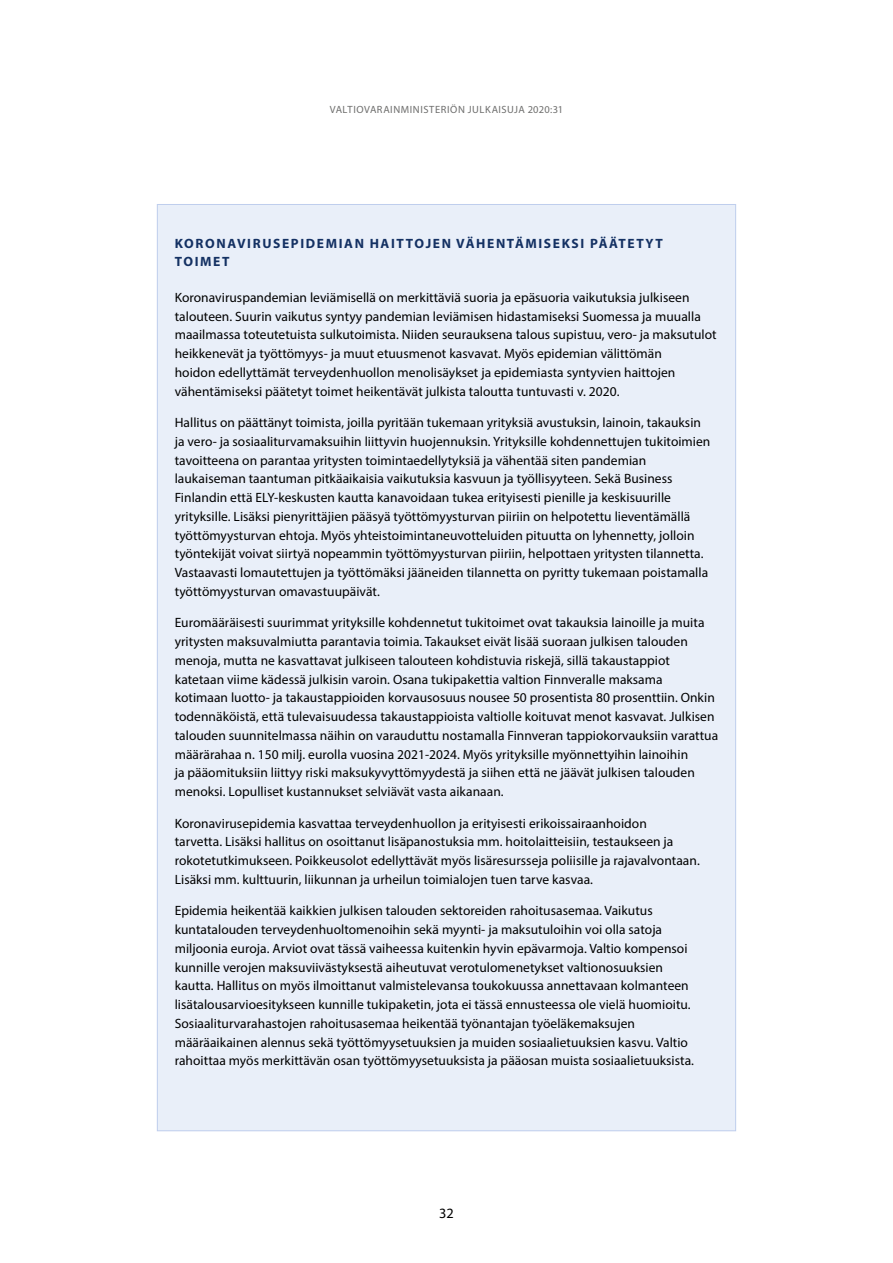
<style>
.page{position:relative;width:893px;height:1263px;background:#fff}
.page>*{position:absolute;margin:0;border:0;box-sizing:border-box;transform-origin:0 0}
.t1{font:14.25px "Myriad Pro";color:#000}
.Laatikkoteksti{font:13.5px/18.8px "Myriad Pro";letter-spacing:.005em;color:#000}
.laatikko-otsikko{font:700 13.5px/18px "Myriad Pro";letter-spacing:.12em;color:#143163}
.t2{font:10.5px "Myriad Pro";letter-spacing:.05em;color:#6e6e6d}
</style>
<div class="page">
<div style="left:157px;top:204px;width:579px;height:927px;background:#e9eff9"></div>
<p class="t2" style="left:330px;top:103px;width:235px">VALTIOVARAINMINISTERIÖN JULKAISUJA 2020:31</p>
<p class="laatikko-otsikko" style="left:175px;top:234px;width:489px">KORONAVIRUSEPIDEMIAN HAITTOJEN VÄHENTÄMISEKSI PÄÄTETYT<br>TOIMET</p>
<p class="Laatikkoteksti" style="left:175px;top:288px;width:544px">Koronaviruspandemian leviämisellä on merkittäviä suoria ja epäsuoria vaikutuksia julkiseen talouteen. Suurin vaikutus syntyy pandemian leviämisen hidastamiseksi Suomessa ja muualla maailmassa toteutetuista sulkutoimista. Niiden seurauksena talous supistuu, vero- ja maksutulot heikkenevät ja työttömyys- ja muut etuusmenot kasvavat. Myös epidemian välittömän<br>hoidon edellyttämät terveydenhuollon menolisäykset ja epidemiasta syntyvien haittojen vähentämiseksi päätetyt toimet heikentävät julkista taloutta tuntuvasti v. 2020.</p>
<p class="Laatikkoteksti" style="left:175px;top:413px;width:537px">Hallitus on päättänyt toimista, joilla pyritään tukemaan yrityksiä avustuksin, lainoin, takauksin ja vero- ja sosiaaliturvamaksuihin liittyvin huojennuksin. Yrityksille kohdennettujen tukitoimien tavoitteena on parantaa yritysten toimintaedellytyksiä ja vähentää siten pandemian laukaiseman taantuman pitkäaikaisia vaikutuksia kasvuun ja työllisyyteen. Sekä Business Finlandin että ELY-keskusten kautta kanavoidaan tukea erityisesti pienille ja keskisuurille yrityksille. Lisäksi pienyrittäjien pääsyä työttömyysturvan piiriin on helpotettu lieventämällä työttömyysturvan ehtoja. Myös yhteistoimintaneuvotteluiden pituutta on lyhennetty, jolloin työntekijät voivat siirtyä nopeammin työttömyysturvan piiriin, helpottaen yritysten tilannetta.<br>Vastaavasti lomautettujen ja työttömäksi jääneiden tilannetta on pyritty tukemaan poistamalla työttömyysturvan omavastuupäivät.</p>
<p class="Laatikkoteksti" style="left:175px;top:613px;width:545px">Euromääräisesti suurimmat yrityksille kohdennetut tukitoimet ovat takauksia lainoille ja muita yritysten maksuvalmiutta parantavia toimia. Takaukset eivät lisää suoraan julkisen talouden menoja, mutta ne kasvattavat julkiseen talouteen kohdistuvia riskejä, sillä takaustappiot katetaan viime kädessä julkisin varoin. Osana tukipakettia valtion Finnveralle maksama kotimaan luotto- ja takaustappioiden korvausosuus nousee 50 prosentista 80 prosenttiin. Onkin todennäköistä, että tulevaisuudessa takaustappioista valtiolle koituvat menot kasvavat. Julkisen talouden suunnitelmassa näihin on varauduttu nostamalla Finnveran tappiokorvauksiin varattua määrärahaa n. 150 milj. eurolla vuosina 2021-2024. Myös yrityksille myönnettyihin lainoihin<br>ja pääomituksiin liittyy riski maksukyvyttömyydestä ja siihen että ne jäävät julkisen talouden menoksi. Lopulliset kustannukset selviävät vasta aikanaan.</p>
<p class="Laatikkoteksti" style="left:175px;top:813px;width:527px">Koronavirusepidemia kasvattaa terveydenhuollon ja erityisesti erikoissairaanhoidon<br>tarvetta. Lisäksi hallitus on osoittanut lisäpanostuksia mm. hoitolaitteisiin, testaukseen ja rokotetutkimukseen. Poikkeusolot edellyttävät myös lisäresursseja poliisille ja rajavalvontaan.<br>Lisäksi mm. kulttuurin, liikunnan ja urheilun toimialojen tuen tarve kasvaa.</p>
<p class="Laatikkoteksti" style="left:175px;top:901px;width:521px">Epidemia heikentää kaikkien julkisen talouden sektoreiden rahoitusasemaa. Vaikutus kuntatalouden terveydenhuoltomenoihin sekä myynti- ja maksutuloihin voi olla satoja miljoonia euroja. Arviot ovat tässä vaiheessa kuitenkin hyvin epävarmoja. Valtio kompensoi kunnille verojen maksuviivästyksestä aiheutuvat verotulomenetykset valtionosuuksien kautta. Hallitus on myös ilmoittanut valmistelevansa toukokuussa annettavaan kolmanteen lisätalousarvioesitykseen kunnille tukipaketin, jota ei tässä ennusteessa ole vielä huomioitu.<br>Sosiaaliturvarahastojen rahoitusasemaa heikentää työnantajan työeläkemaksujen määräaikainen alennus sekä työttömyysetuuksien ja muiden sosiaalietuuksien kasvu. Valtio rahoittaa myös merkittävän osan työttömyysetuuksista ja pääosan muista sosiaalietuuksista.</p>
<p class="t1" style="left:439px;top:1204px;width:16px">32</p>
</div>
